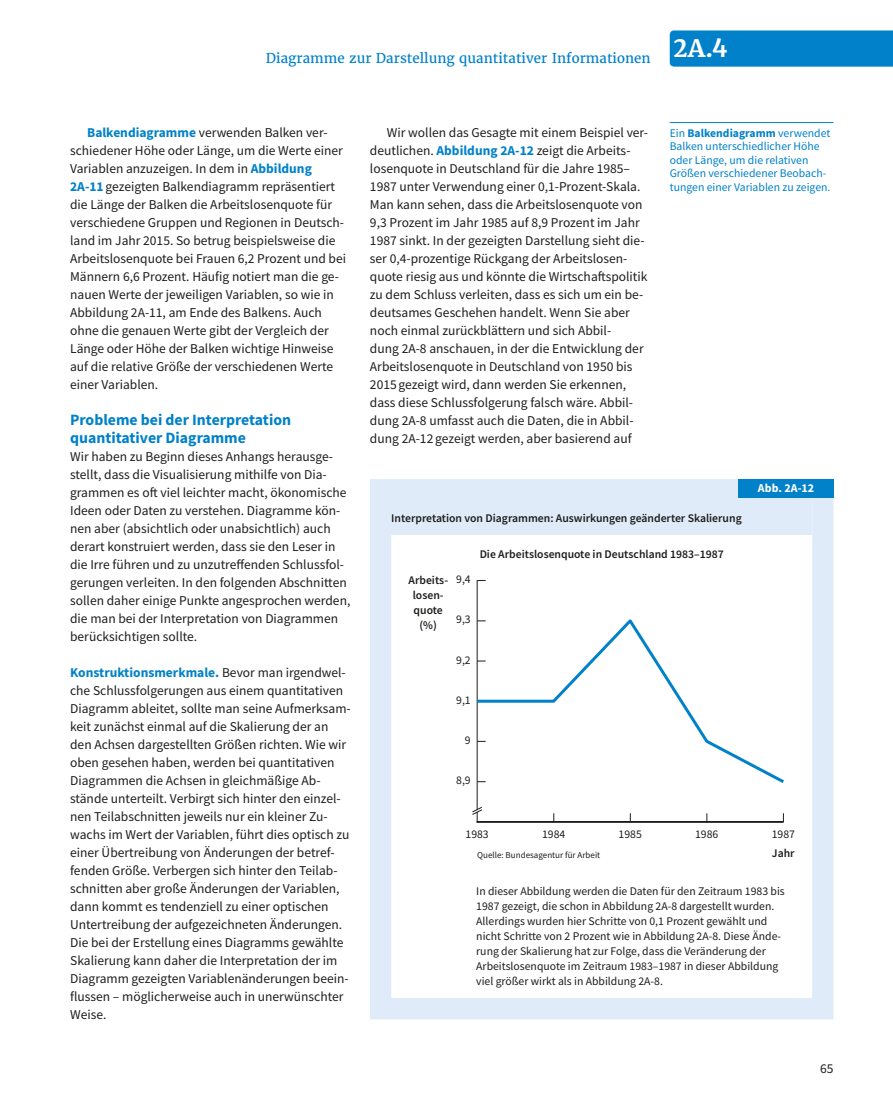
<style>
.page{position:relative;width:893px;height:1106px;background:#fff}
.page>*{position:absolute;margin:0;border:0;box-sizing:border-box;transform-origin:0 0}
.t1{font:700 24px "Haufe Merriweather";color:#fff}
.t2{font:700 15.75px/18px "Source Sans Pro";color:#0081c9}
.t3{font:13.5px/18px "Source Sans Pro";color:#1d1d1b}
.t4{font:13.5px "Haufe Merriweather";color:#0081c9}
.t5{font:700 12px "Source Sans Pro";color:#fff}
.t6{font:11.7px/15px "Source Sans Pro";color:#1d1d1b}
.t7{font:11.7px/13.5px "Source Sans Pro";color:#0081c9}
.t8{font:600 11.7px/15px "Source Sans Pro";color:#1d1d1b;text-align:center}
.t9{font:9px "Source Sans Pro";color:#1d1d1b}
.s1{font-weight:700;color:#0081c9}
.s2{font-weight:700}
</style>
<div class="page">
<div style="left:670px;top:30px;width:223px;height:37px;background:#0081c9"></div>
<hr style="left:670px;top:122px;width:163px;height:1px;background:#0081c9">
<div style="left:391px;top:498px;width:421px;height:37px;background:#dfebf9"></div>
<div style="left:370px;top:479px;width:463px;height:540px;border:21px solid #dfebf9"></div>
<div style="left:738px;top:479px;width:95px;height:18px;background:#0081c9"></div>
<hr style="left:477px;top:580px;width:1px;height:229px;background:#1d1d1b">
<svg style="left:476px;top:616px;width:308px;height:169px"></svg>
<hr style="left:477px;top:821px;width:306px;height:1px;background:#1d1d1b">
<svg style="left:472px;top:806px;width:10px;height:16px"></svg>
<p class="t4" style="left:266px;top:50px;width:386px">Diagramme zur Darstellung quantitativer Informationen</p>
<h1 class="t1" style="left:673px;top:33px;width:56px">2A.4</h1>
<p class="t3" style="left:70px;top:123px;width:277px;text-indent:17px"><span class="s1">Balkendiagramme</span> verwenden Balken ver&shy;schiedener Höhe oder Länge, um die Werte einer Variablen anzuzeigen. In dem in <span class="s1">Abbildung 2A‑11</span>gezeigten Balkendiagramm repräsentiert die Länge der Balken die Arbeitslosenquote für verschiedene Gruppen und Regionen in Deutsch&shy;land im Jahr 2015. So betrug beispielsweise die Arbeitslosenquote bei Frauen 6,2 Prozent und bei Männern 6,6 Prozent. Häufig notiert man die ge&shy;nauen Werte der jeweiligen Variablen, so wie in Abbildung 2A-11, am Ende des Balkens. Auch ohne die genauen Werte gibt der Vergleich der Länge oder Höhe der Balken wichtige Hinweise auf die relative Größe der verschiedenen Werte einer Variablen.</p>
<p class="t2" style="left:70px;top:410px;width:222px">Probleme bei der Interpretation quantitativer Diagramme</p>
<p class="t3" style="left:70px;top:447px;width:282px">Wir haben zu Beginn dieses Anhangs herausge&shy;stellt, dass die Visualisierung mithilfe von Dia&shy;grammen es oft viel leichter macht, ökonomische Ideen oder Daten zu verstehen. Diagramme kön&shy;nen aber (absichtlich oder unabsichtlich) auch derart konstruiert werden, dass sie den Leser in die Irre führen und zu unzutreffenden Schlussfol&shy;gerungen verleiten. In den folgenden Abschnitten sollen daher einige Punkte angesprochen werden, die man bei der Interpretation von Diagrammen berücksichtigen sollte.</p>
<p class="t3" style="left:70px;top:663px;width:282px"><span class="s1">Konstruktionsmerkmale.</span> Bevor man irgendwel&shy;che Schlussfolgerungen aus einem quantitativen Diagramm ableitet, sollte man seine Aufmerksam&shy;keit zunächst einmal auf die Skalierung der an den Achsen dargestellten Größen richten. Wie wir oben gesehen haben, werden bei quantitativen Diagrammen die Achsen in gleichmäßige Ab&shy;stände unterteilt. Verbirgt sich hinter den einzel&shy;nen Teilabschnitten jeweils nur ein kleiner Zu&shy;wachs im Wert der Variablen, führt dies optisch zu einer Übertreibung von Änderungen der betref&shy;fenden Größe. Verbergen sich hinter den Teilab&shy;schnitten aber große Änderungen der Variablen, dann kommt es tendenziell zu einer optischen Untertreibung der aufgezeichneten Änderungen.<br>Die bei der Erstellung eines Diagramms gewählte Skalierung kann daher die Interpretation der im Diagramm gezeigten Variablenänderungen beein&shy;flussen – möglicherweise auch in unerwünschter Weise.</p>
<p class="t3" style="left:370px;top:123px;width:280px;text-indent:17px">Wir wollen das Gesagte mit einem Beispiel ver&shy;deutlichen. <span class="s1">Abbildung 2A-12</span> zeigt die Arbeits&shy;losenquote in Deutschland für die Jahre 1985– 1987 unter Verwendung einer 0,1-Prozent-Skala.<br>Man kann sehen, dass die Arbeitslosenquote von 9,3 Prozent im Jahr 1985 auf 8,9 Prozent im Jahr 1987 sinkt. In der gezeigten Darstellung sieht die&shy;ser 0,4-prozentige Rückgang der Arbeitslosen&shy;quote riesig aus und könnte die Wirtschaftspolitik zu dem Schluss verleiten, dass es sich um ein be&shy;deutsames Geschehen handelt. Wenn Sie aber noch einmal zurückblättern und sich Abbil-<br>dung 2A-8 anschauen, in der die Entwicklung der Arbeitslosenquote in Deutschland von 1950 bis 2015gezeigt wird, dann werden Sie erkennen, dass diese Schlussfolgerung falsch wäre. Abbil&shy;dung 2A-8 umfasst auch die Daten, die in Abbil&shy;dung 2A-12gezeigt werden, aber basierend auf</p>
<p class="t7" style="left:670px;top:126px;width:162px">Ein <span class="s2">Balkendiagramm</span> verwendet<br>Balken unterschiedlicher Höhe oder Länge, um die relativen<br>Größen verschiedener Beobach&shy;tungen einer Variablen zu zeigen.</p>
<p class="t8" style="left:391px;top:510px;width:352px">Interpretation von Diagrammen: Auswirkungen geänderter Skalierung</p>
<p class="t8" style="left:408px;top:573px;width:41px">Arbeits&shy;losen&shy;quote (%)</p>
<p class="t6" style="left:456px;top:571px;width:16px">9,4</p>
<p class="t6" style="left:456px;top:612px;width:16px">9,3</p>
<p class="t6" style="left:456px;top:652px;width:16px">9,2</p>
<p class="t8" style="left:480px;top:547px;width:246px">Die Arbeitslosenquote in Deutschland 1983–1987</p>
<p class="t6" style="left:456px;top:692px;width:16px">9,1</p>
<p class="t6" style="left:465px;top:732px;width:7px">9</p>
<p class="t6" style="left:456px;top:772px;width:16px">8,9</p>
<p class="t5" style="left:758px;top:480px;width:58px">Abb. 2A-12</p>
<p class="t6" style="left:465px;top:826px;width:25px">1983</p>
<p class="t6" style="left:542px;top:826px;width:25px">1984</p>
<p class="t6" style="left:619px;top:826px;width:25px">1985</p>
<p class="t6" style="left:695px;top:826px;width:25px">1986</p>
<p class="t6" style="left:772px;top:826px;width:25px">1987</p>
<p class="t9" style="left:477px;top:849px;width:125px">Quelle: Bundesagentur für Arbeit</p>
<p class="t8" style="left:772px;top:846px;width:24px">Jahr</p>
<p class="t6" style="left:476px;top:883px;width:310px">In dieser Abbildung werden die Daten für den Zeitraum 1983 bis 1987 gezeigt, die schon in Abbildung 2A-8 dargestellt wurden.<br>Allerdings wurden hier Schritte von 0,1 Prozent gewählt und nicht Schritte von 2 Prozent wie in Abbildung 2A-8. Diese Ände&shy;rung der Skalierung hat zur Folge, dass die Veränderung der Arbeitslosenquote im Zeitraum 1983–1987 in dieser Abbildung viel größer wirkt als in Abbildung 2A-8.</p>
<p class="t3" style="left:820px;top:1059px;width:15px">65</p>
</div>
